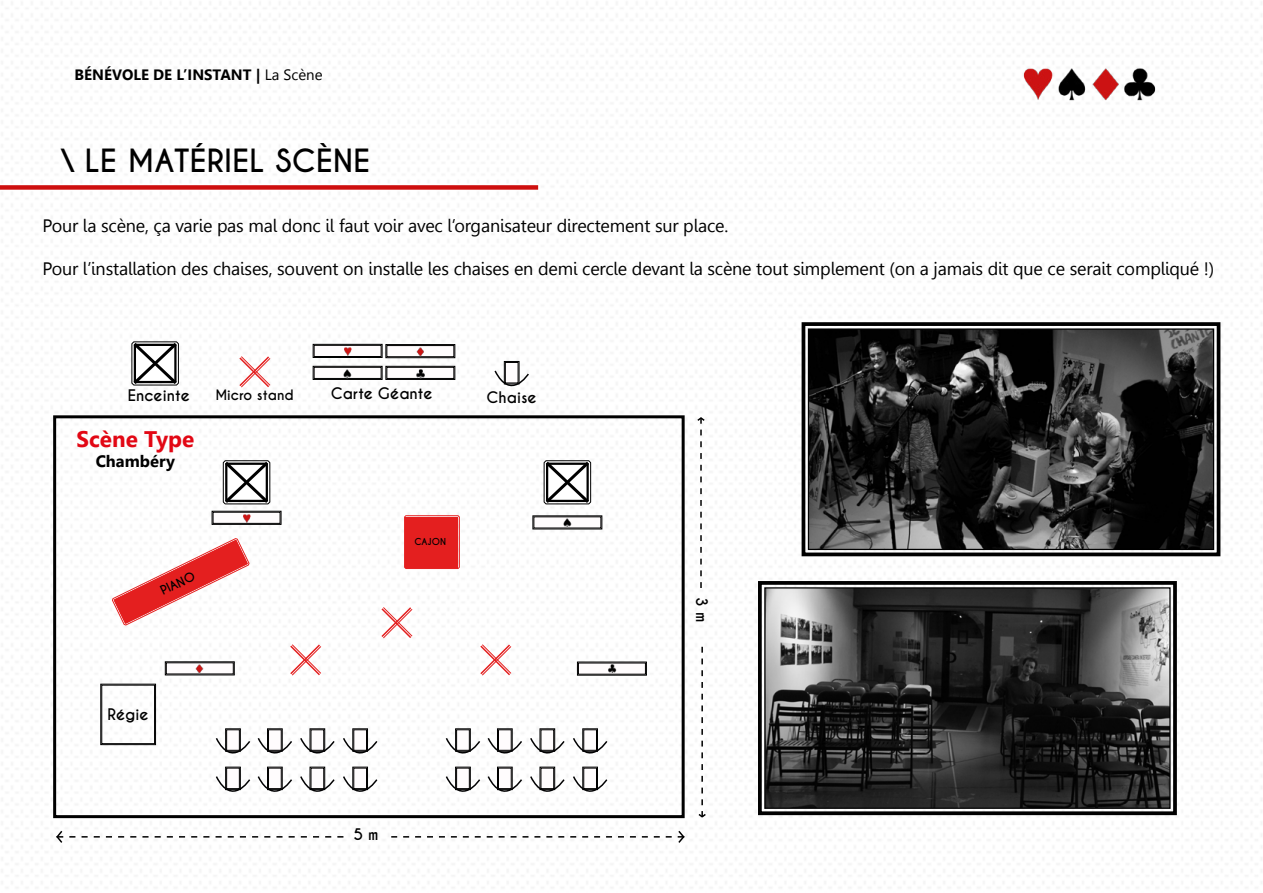
<style>
.page{position:relative;width:1263px;height:893px;background:#fff}
.page>*{position:absolute;margin:0;border:0;box-sizing:border-box;transform-origin:0 0}
.t1{font:700 30px "Caviar Dreams";letter-spacing:.01em;color:#000}
.t2{font:700 22.5px "Leelawadee";color:#e20714}
.t3{font:18px "Leelawadee";letter-spacing:-.01em;color:#000}
.t4{font:700 16.5px "Leelawadee";color:#000}
.t5{font:700 15px "Caviar Dreams";color:#000}
.t6{font:700 15px "Leelawadee";color:#000}
.t7{font:700 13.5px "Caviar Dreams";color:#000}
.t8{font:700 12px "Caviar Dreams";color:#000}
.t9{font:700 9px "Caviar Dreams";color:#000}
.s1{font-weight:400}
</style>
<div class="page">
<img style="left:6px;top:2px;width:1256px;height:886px">
<div style="left:0;top:185px;width:538px;height:5px;background:#ce0f0e"></div>
<div style="left:53px;top:415px;width:632px;height:403px;border:3px solid #000"></div>
<svg style="left:238px;top:355px;width:33px;height:34px"></svg>
<svg style="left:380px;top:606px;width:33px;height:34px"></svg>
<svg style="left:479px;top:643px;width:33px;height:34px"></svg>
<svg style="left:289px;top:643px;width:33px;height:34px"></svg>
<svg style="left:312px;top:344px;width:144px;height:14px"></svg>
<div style="left:387px;top:345px;width:67px;height:12px;border:1px solid #000"></div>
<img style="left:416px;top:344px;width:8px;height:14px">
<svg style="left:312px;top:366px;width:144px;height:14px"></svg>
<div style="left:387px;top:367px;width:67px;height:12px;border:1px solid #000"></div>
<img style="left:416px;top:366px;width:9px;height:14px">
<svg style="left:404px;top:515px;width:56px;height:54px"></svg>
<div style="left:406px;top:517px;width:52px;height:50px;border:2px solid #e41f1f"></div>
<svg style="left:112px;top:538px;width:138px;height:87px"></svg>
<svg style="left:130px;top:340px;width:50px;height:47px"></svg>
<svg style="left:542px;top:459px;width:50px;height:47px"></svg>
<svg style="left:55px;top:829px;width:288px;height:15px"></svg>
<svg style="left:391px;top:829px;width:295px;height:15px"></svg>
<svg style="left:697px;top:647px;width:10px;height:172px"></svg>
<svg style="left:696px;top:416px;width:10px;height:172px"></svg>
<svg style="left:211px;top:459px;width:71px;height:66px"></svg>
<svg style="left:532px;top:515px;width:71px;height:15px"></svg>
<svg style="left:165px;top:661px;width:70px;height:15px"></svg>
<svg style="left:577px;top:661px;width:70px;height:15px"></svg>
<svg style="left:299px;top:728px;width:36px;height:79px"></svg>
<svg style="left:529px;top:728px;width:36px;height:79px"></svg>
<svg style="left:342px;top:728px;width:36px;height:79px"></svg>
<svg style="left:571px;top:728px;width:37px;height:79px"></svg>
<svg style="left:214px;top:728px;width:79px;height:79px"></svg>
<svg style="left:444px;top:728px;width:79px;height:79px"></svg>
<svg style="left:100px;top:683px;width:56px;height:62px"></svg>
<div style="left:102px;top:685px;width:53px;height:59px;border:1px solid #000"></div>
<svg style="left:800px;top:320px;width:422px;height:238px"></svg>
<svg style="left:807px;top:328px;width:408px;height:223px"></svg>
<svg style="left:756px;top:579px;width:423px;height:238px"></svg>
<svg style="left:764px;top:587px;width:407px;height:222px"></svg>
<svg style="left:493px;top:361px;width:37px;height:41px"></svg>
<img style="left:991px;top:54px;width:197px;height:59px">
<p class="t6" style="left:75px;top:66px;width:249px">BÉNÉVOLE DE L’INSTANT | <span class="s1">La Scène</span></p>
<h1 class="t1" style="left:61px;top:143px;width:310px">\ LE MATÉRIEL SCÈNE</h1>
<p class="t3" style="left:43px;top:215px;width:687px">Pour la scène, ça varie pas mal donc il faut voir avec l’organisateur directement sur place.</p>
<p class="t3" style="left:43px;top:258px;width:1173px">Pour l’installation des chaises, souvent on installe les chaises en demi cercle devant la scène tout simplement (on a jamais dit que ce serait compliqué !)</p>
<p class="t5" style="left:128px;top:387px;width:64px">Enceinte</p>
<p class="t7" style="left:215px;top:387px;width:80px">Micro stand</p>
<p class="t5" style="left:331px;top:384px;width:104px">Carte Géante</p>
<p class="t5" style="left:487px;top:388px;width:52px">Chaise</p>
<p class="t2" style="left:76px;top:426px;width:119px">Scène Type</p>
<p class="t4" style="left:96px;top:452px;width:81px">Chambéry</p>
<p class="t8" style="left:158px;top:585px;width:39px;rotate:-26deg">PIANO</p>
<p class="t5" style="left:107px;top:705px;width:43px">Régie</p>
<p class="t9" style="left:415px;top:536px;width:33px">CAJON</p>
<p class="t5" style="left:353px;top:826px;width:27px">5 m</p>
<p class="t5" style="left:711px;top:597px;width:27px;rotate:90deg">3 m</p>
</div>
